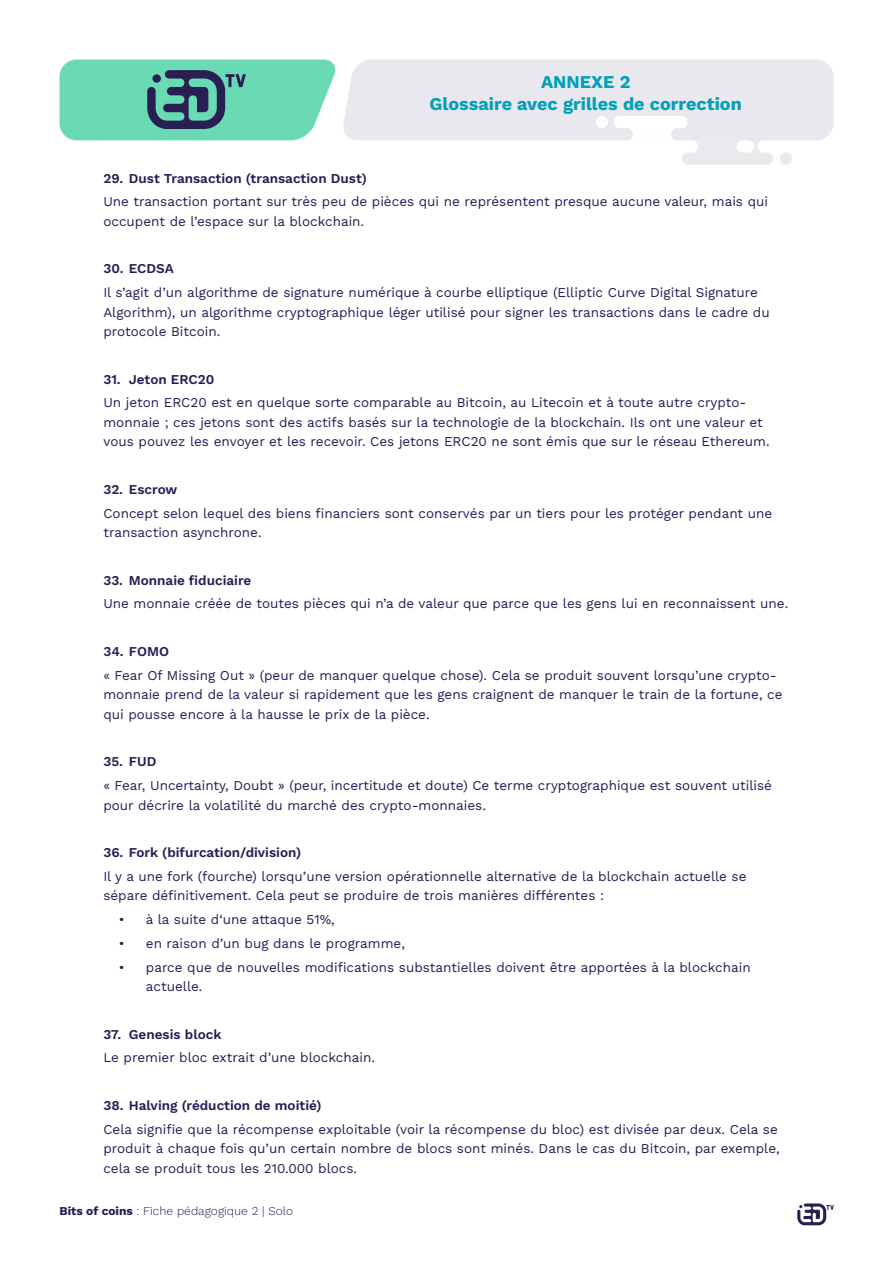
<style>
.page{position:relative;width:893px;height:1263px;background:#fff}
.page>*{position:absolute;margin:0;border:0;box-sizing:border-box;transform-origin:0 0}
.Title-Extra{font:700 18px "Work Sans";color:#00a0b9}
.t1{font:13.5px/19.5px "Work Sans";color:#241d55}
.t2{font:600 13.5px "Work Sans";color:#241d55}
.t3{font:300 12px "Work Sans";color:#241d55}
.s1{font-weight:700}
</style>
<div class="page">
<svg style="left:797px;top:1203px;width:37px;height:22px"></svg>
<svg style="left:60px;top:60px;width:773px;height:105px"></svg>
<p class="Title-Extra" style="left:541px;top:68px;width:91px">ANNEXE 2</p>
<p class="Title-Extra" style="left:429px;top:90px;width:314px">Glossaire avec grilles de correction</p>
<p class="t2" style="left:103px;top:168px;width:265px">29. Dust Transaction (transaction Dust)</p>
<p class="t1" style="left:103px;top:191px;width:666px">Une transaction portant sur très peu de pièces qui ne représentent presque aucune valeur, mais qui occupent de l’espace sur la blockchain.</p>
<p class="t2" style="left:103px;top:259px;width:72px">30. ECDSA</p>
<p class="t1" style="left:103px;top:282px;width:668px">Il s’agit d’un algorithme de signature numérique à courbe elliptique (Elliptic Curve Digital Signature<br>Algorithm), un algorithme cryptographique léger utilisé pour signer les transactions dans le cadre du protocole Bitcoin.</p>
<p class="t2" style="left:103px;top:369px;width:113px">31. Jeton ERC20</p>
<p class="t1" style="left:103px;top:392px;width:668px">Un jeton ERC20 est en quelque sorte comparable au Bitcoin, au Litecoin et à toute autre crypto&shy;monnaie ; ces jetons sont des actifs basés sur la technologie de la blockchain. Ils ont une valeur et vous pouvez les envoyer et les recevoir. Ces jetons ERC20 ne sont émis que sur le réseau Ethereum.</p>
<p class="t2" style="left:103px;top:479px;width:76px">32. Escrow</p>
<p class="t1" style="left:103px;top:503px;width:670px">Concept selon lequel des biens financiers sont conservés par un tiers pour les protéger pendant une transaction asynchrone.</p>
<p class="t2" style="left:103px;top:570px;width:150px">33. Monnaie fiduciaire</p>
<p class="t1" style="left:103px;top:594px;width:686px">Une monnaie créée de toutes pièces qui n’a de valeur que parce que les gens lui en reconnaissent une.</p>
<p class="t2" style="left:103px;top:641px;width:67px">34. FOMO</p>
<p class="t1" style="left:103px;top:665px;width:681px">« Fear Of Missing Out » (peur de manquer quelque chose). Cela se produit souvent lorsqu’une crypto&shy;monnaie prend de la valeur si rapidement que les gens craignent de manquer le train de la fortune, ce qui pousse encore à la hausse le prix de la pièce.</p>
<p class="t2" style="left:103px;top:751px;width:55px">35. FUD</p>
<p class="t1" style="left:103px;top:775px;width:670px">« Fear, Uncertainty, Doubt » (peur, incertitude et doute) Ce terme cryptographique est souvent utilisé pour décrire la volatilité du marché des crypto-monnaies.</p>
<p class="t2" style="left:103px;top:842px;width:199px">36. Fork (bifurcation/division)</p>
<p class="t1" style="left:103px;top:866px;width:645px">Il y a une fork (fourche) lorsqu’une version opérationnelle alternative de la blockchain actuelle se sépare définitivement. Cela peut se produire de trois manières différentes :</p>
<p class="t1" style="left:119px;top:909px;width:217px">• à la suite d‘une attaque 51%,</p>
<p class="t1" style="left:119px;top:933px;width:288px">• en raison d’un bug dans le programme,</p>
<p class="t1" style="left:146px;top:957px;width:606px;text-indent:-27px">• parce que de nouvelles modifications substantielles doivent être apportées à la blockchain actuelle.</p>
<p class="t2" style="left:103px;top:1024px;width:120px">37. Genesis block</p>
<p class="t1" style="left:103px;top:1047px;width:273px">Le premier bloc extrait d’une blockchain.</p>
<p class="t2" style="left:103px;top:1095px;width:220px">38. Halving (réduction de moitié)</p>
<p class="t1" style="left:103px;top:1119px;width:678px">Cela signifie que la récompense exploitable (voir la récompense du bloc) est divisée par deux. Cela se produit à chaque fois qu’un certain nombre de blocs sont minés. Dans le cas du Bitcoin, par exemple, cela se produit tous les 210.000 blocs.</p>
<p class="t3" style="left:60px;top:1202px;width:235px"><span class="s1">Bits of coins</span> : Fiche pédagogique 2 | Solo</p>
</div>
